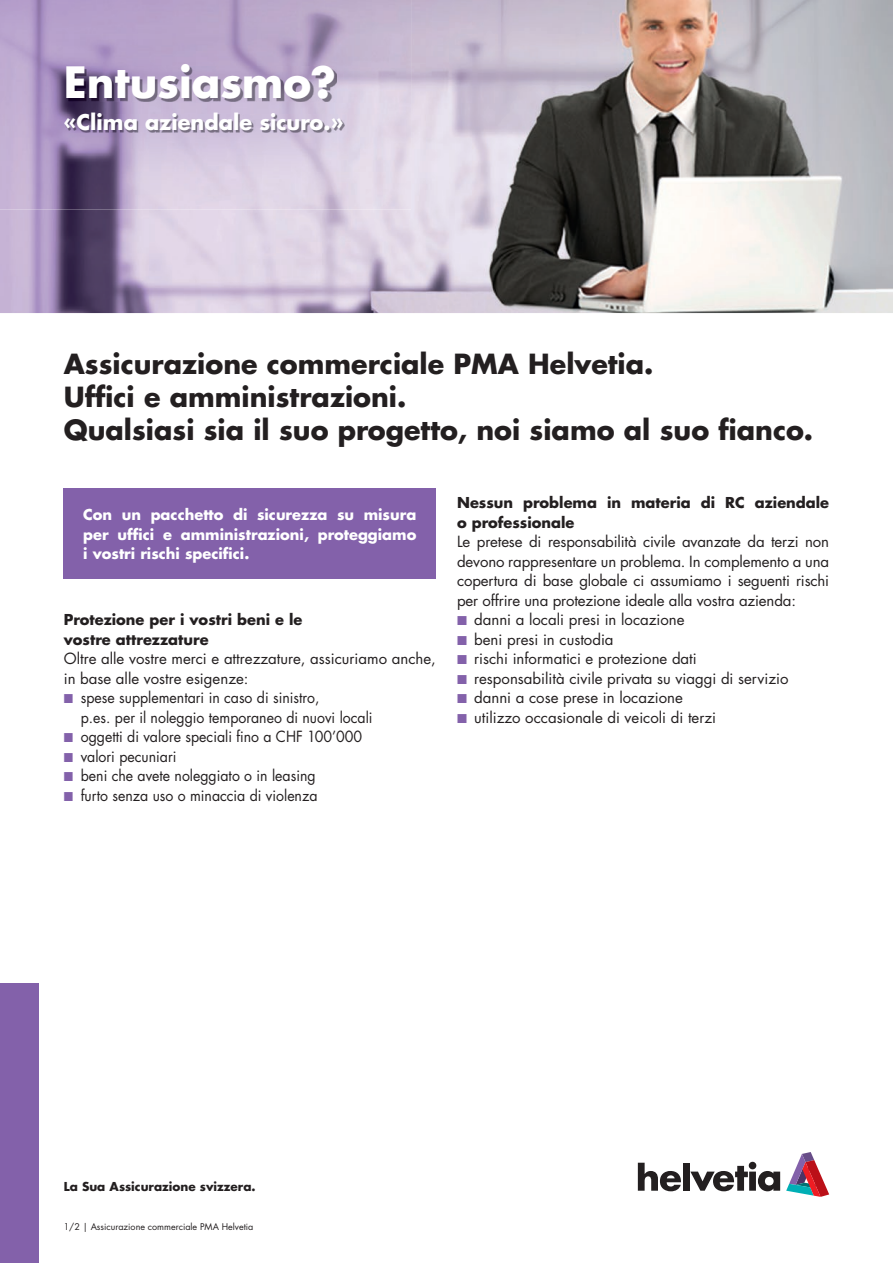
<style>
.page{position:relative;width:893px;height:1263px;background:#fff}
.page>*{position:absolute;margin:0;border:0;box-sizing:border-box;transform-origin:0 0}
.t1{font:700 42px "Futura Std";color:#fff}
.t2{font:700 27px/33px "Futura Std";color:#231f20}
.t3{font:700 21px "Futura Std";color:#fff}
.t4{font:15px/19.5px "Futura Std";color:#231f20}
.t5{font:15px "Futura Std";color:#231f20;scale:.94 1}
.t6{font:700 14.7px/19.5px "Futura Std";color:#231f20}
.t7{font:700 14.7px/19.5px "Futura Std";color:#fff;text-align:justify}
.t8{font:700 12px "Futura Std";color:#231f20}
.t9{font:9px "Futura Std";color:#231f20}
.s1{color:#8361aa}
</style>
<div class="page">
<img style="left:0;top:0;width:893px;height:313px">
<svg style="left:638px;top:1163px;width:43px;height:28px"></svg>
<div style="left:683px;top:1163px;width:7px;height:28px;background:#231f20"></div>
<svg style="left:690px;top:1162px;width:90px;height:29px"></svg>
<svg style="left:786px;top:1152px;width:43px;height:45px"></svg>
<div style="left:64px;top:489px;width:372px;height:90px;background:#8361aa"></div>
<div style="left:0;top:983px;width:38px;height:280px;background:#8361aa"></div>
<img style="left:0;top:0;width:411px;height:209px">
<img style="left:69px;top:67px;width:268px;height:35px">
<img style="left:65px;top:114px;width:279px;height:18px">
<h1 class="t1" style="left:64px;top:55px;width:274px">Entusiasmo?</h1>
<h3 class="t3" style="left:64px;top:109px;width:281px">«Clima aziendale sicuro.»</h3>
<h2 class="t2" style="left:64px;top:347px;width:751px">Assicurazione commerciale PMA Helvetia.<br>Uffici e amministrazioni.<br>Qualsiasi sia il suo progetto, noi siamo al suo fianco.</h2>
<p class="t7" style="left:83px;top:505px;width:335px">Con un pacchetto di sicurezza su misura per uffici e amministrazioni, proteggiamo i vostri rischi specifici.</p>
<p class="t6" style="left:64px;top:610px;width:240px">Protezione per i vostri beni e le vostre attrezzature</p>
<p class="t4" style="left:64px;top:649px;width:374px">Oltre alle vostre merci e attrezzature, assicuriamo anche,</p>
<p class="t4" style="left:64px;top:668px;width:186px">in base alle vostre esigenze:</p>
<p class="t5" style="left:64px;top:688px;width:274px"><span class="s1">◾</span> spese supplementari in caso di sinistro,</p>
<p class="t5" style="left:81px;top:707px;width:312px">p.es. per il noleggio temporaneo di nuovi locali</p>
<p class="t5" style="left:64px;top:727px;width:319px"><span class="s1">◾</span> oggetti di valore speciali fino a CHF 100’000</p>
<p class="t5" style="left:64px;top:746px;width:121px"><span class="s1">◾</span> valori pecuniari</p>
<p class="t5" style="left:64px;top:766px;width:269px"><span class="s1">◾</span> beni che avete noleggiato o in leasing</p>
<p class="t5" style="left:64px;top:785px;width:271px"><span class="s1">◾</span> furto senza uso o minaccia di violenza</p>
<p class="t6" style="left:457px;top:493px;width:374px">Nessun problema in materia di RC aziendale o professionale</p>
<p class="t4" style="left:457px;top:532px;width:374px">Le pretese di responsabilità civile avanzate da terzi non devono rappresentare un problema. In complemento a una copertura di base globale ci assumiamo i seguenti rischi per offrire una protezione ideale alla vostra azienda:<br><span class="s1">◾</span> danni a locali presi in locazione<br><span class="s1">◾</span> beni presi in custodia<br><span class="s1">◾</span> rischi informatici e protezione dati<br><span class="s1">◾</span> responsabilità civile privata su viaggi di servizio<br><span class="s1">◾</span> danni a cose prese in locazione<br><span class="s1">◾</span> utilizzo occasionale di veicoli di terzi</p>
<p class="t8" style="left:64px;top:1178px;width:193px">La Sua Assicurazione svizzera.</p>
<p class="t9" style="left:64px;top:1220px;width:191px">1/2 | Assicurazione commerciale PMA Helvetia</p>
</div>
